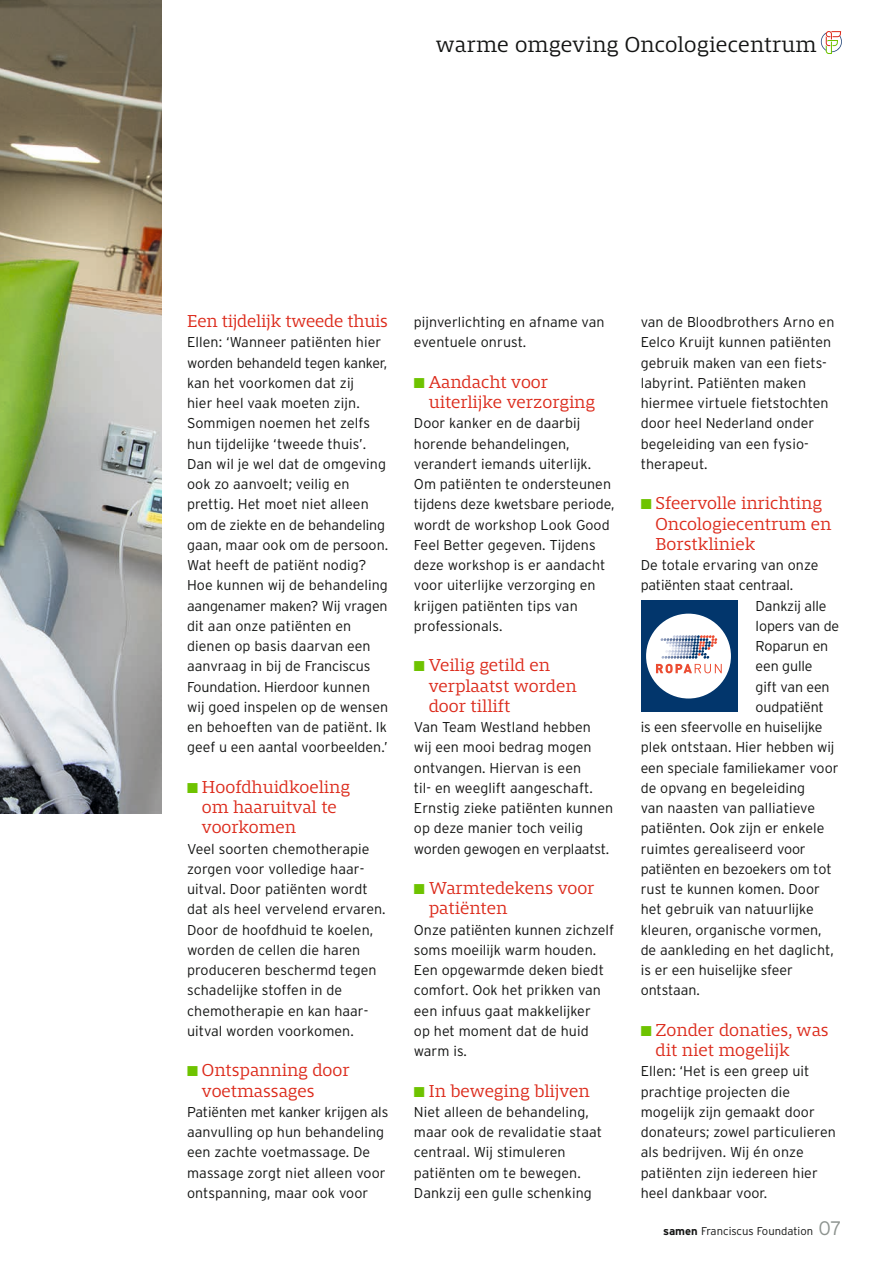
<style>
.page{position:relative;width:893px;height:1263px;background:#fff}
.page>*{position:absolute;margin:0;border:0;box-sizing:border-box;transform-origin:0 0}
.t1{font:300 22.5px "Mislab Std";letter-spacing:.01em;color:#131413}
.t2{font:300 18px/20.2px "Mislab Std";color:#dc2a1b}
.t3{font:300 14.25px/20.2px "Interstate";letter-spacing:.005em;color:#131413}
.t4{font:300 11.25px "Interstate";color:#131413}
.s1{color:#6ec300}
.s2{font-weight:700}
.s3{font-size:19.5px;color:#8d938f}
</style>
<div class="page">
<img style="left:0;top:0;width:162px;height:813px">
<svg style="left:821px;top:31px;width:21px;height:23px"></svg>
<div style="left:641px;top:601px;width:96px;height:111px;background:#02366c"></div>
<div style="left:646px;top:614px;width:85px;height:84px;background:#fff;border-radius:50%"></div>
<svg style="left:656px;top:635px;width:66px;height:38px"></svg>
<h1 class="t1" style="left:436px;top:33px;width:382px">warme omgeving Oncologiecentrum</h1>
<p class="t2" style="left:187px;top:311px;width:202px">Een tijdelijk tweede thuis</p>
<p class="t3" style="left:187px;top:332px;width:203px">Ellen: ‘Wanneer patiënten hier worden behandeld tegen kanker, kan het voorkomen dat zij<br>hier heel vaak moeten zijn.<br>Sommigen noemen het zelfs hun tijdelijke ‘tweede thuis’.<br>Dan wil je wel dat de omgeving ook zo aanvoelt; veilig en prettig. Het moet niet alleen om de ziekte en de behandeling gaan, maar ook om de persoon.<br>Wat heeft de patiënt nodig?<br>Hoe kunnen wij de behandeling aangenamer maken? Wij vragen dit aan onze patiënten en dienen op basis daarvan een aanvraag in bij de Franciscus<br>Foundation. Hierdoor kunnen wij goed inspelen op de wensen en behoeften van de patiënt. Ik geef u een aantal voorbeelden.’</p>
<p class="t2" style="left:202px;top:777px;width:150px;text-indent:-15px"><span class="s1">■</span> Hoofdhuidkoeling om haaruitval te voorkomen</p>
<p class="t3" style="left:187px;top:838px;width:200px">Veel soorten chemotherapie zorgen voor volledige haar&shy;uitval. Door patiënten wordt dat als heel vervelend ervaren.<br>Door de hoofdhuid te koelen, worden de cellen die haren produceren beschermd tegen schadelijke stoffen in de chemotherapie en kan haar&shy;uitval worden voorkomen.</p>
<p class="t2" style="left:202px;top:1060px;width:149px;text-indent:-15px"><span class="s1">■</span> Ontspanning door voetmassages</p>
<p class="t3" style="left:187px;top:1102px;width:203px">Patiënten met kanker krijgen als aanvulling op hun behandeling een zachte voetmassage. De massage zorgt niet alleen voor ontspanning, maar ook voor</p>
<p class="t3" style="left:414px;top:312px;width:192px">pijnverlichting en afname van eventuele onrust.</p>
<p class="t2" style="left:429px;top:372px;width:168px;text-indent:-15px"><span class="s1">■</span> Aandacht voor uiterlijke verzorging</p>
<p class="t3" style="left:414px;top:413px;width:202px">Door kanker en de daarbij horende behandelingen, verandert iemands uiterlijk.<br>Om patiënten te ondersteunen tijdens deze kwetsbare periode, wordt de workshop Look Good<br>Feel Better gegeven. Tijdens deze workshop is er aandacht voor uiterlijke verzorging en krijgen patiënten tips van professionals.</p>
<p class="t2" style="left:429px;top:655px;width:149px;text-indent:-15px"><span class="s1">■</span> Veilig getild en verplaatst worden door tillift</p>
<p class="t3" style="left:414px;top:717px;width:201px">Van Team Westland hebben<br>wij een mooi bedrag mogen ontvangen. Hiervan is een<br>til- en weeglift aangeschaft.<br>Ernstig zieke patiënten kunnen op deze manier toch veilig worden gewogen en verplaatst.</p>
<p class="t2" style="left:429px;top:878px;width:167px;text-indent:-15px"><span class="s1">■</span> Warmtedekens voor patiënten</p>
<p class="t3" style="left:414px;top:919px;width:202px">Onze patiënten kunnen zichzelf soms moeilijk warm houden.<br>Een opgewarmde deken biedt comfort. Ook het prikken van een infuus gaat makkelijker<br>op het moment dat de huid warm is.</p>
<p class="t2" style="left:414px;top:1081px;width:177px"><span class="s1">■</span> In beweging blijven</p>
<p class="t3" style="left:414px;top:1102px;width:190px">Niet alleen de behandeling, maar ook de revalidatie staat centraal. Wij stimuleren patiënten om te bewegen.<br>Dankzij een gulle schenking</p>
<p class="t3" style="left:641px;top:312px;width:195px">van de Bloodbrothers Arno en<br>Eelco Kruijt kunnen patiënten gebruik maken van een fiets&shy;labyrint. Patiënten maken hiermee virtuele fietstochten door heel Nederland onder begeleiding van een fysio&shy;therapeut.</p>
<p class="t2" style="left:656px;top:493px;width:177px;text-indent:-15px"><span class="s1">■</span> Sfeervolle inrichting<br>Oncologiecentrum en<br>Borstkliniek</p>
<p class="t3" style="left:641px;top:555px;width:179px">De totale ervaring van onze</p>
<p class="t3" style="left:641px;top:575px;width:154px">patiënten staat centraal.</p>
<p class="t3" style="left:756px;top:595px;width:73px">Dankzij alle</p>
<p class="t3" style="left:756px;top:616px;width:85px">lopers van de</p>
<p class="t3" style="left:756px;top:636px;width:74px">Roparun en</p>
<p class="t3" style="left:756px;top:656px;width:58px">een gulle</p>
<p class="t3" style="left:756px;top:676px;width:76px">gift van een</p>
<p class="t3" style="left:756px;top:697px;width:70px">oudpatiënt</p>
<p class="t3" style="left:641px;top:717px;width:183px">is een sfeervolle en huiselijke</p>
<p class="t3" style="left:641px;top:737px;width:195px">plek ontstaan. Hier hebben wij</p>
<p class="t3" style="left:641px;top:757px;width:199px">een speciale familiekamer voor</p>
<p class="t3" style="left:641px;top:778px;width:166px">de opvang en begeleiding</p>
<p class="t3" style="left:641px;top:798px;width:176px">van naasten van palliatieve</p>
<p class="t3" style="left:641px;top:818px;width:185px">patiënten. Ook zijn er enkele</p>
<p class="t3" style="left:641px;top:838px;width:167px">ruimtes gerealiseerd voor</p>
<p class="t3" style="left:641px;top:859px;width:193px">patiënten en bezoekers om tot</p>
<p class="t3" style="left:641px;top:879px;width:181px">rust te kunnen komen. Door</p>
<p class="t3" style="left:641px;top:899px;width:175px">het gebruik van natuurlijke</p>
<p class="t3" style="left:641px;top:919px;width:183px">kleuren, organische vormen,</p>
<p class="t3" style="left:641px;top:940px;width:195px">de aankleding en het daglicht,</p>
<p class="t3" style="left:641px;top:960px;width:154px">is er een huiselijke sfeer</p>
<p class="t3" style="left:641px;top:980px;width:61px">ontstaan.</p>
<p class="t2" style="left:656px;top:1020px;width:175px;text-indent:-15px"><span class="s1">■</span> Zonder donaties, was dit niet mogelijk</p>
<p class="t3" style="left:641px;top:1061px;width:197px">Ellen: ‘Het is een greep uit prachtige projecten die mogelijk zijn gemaakt door donateurs; zowel particulieren als bedrijven. Wij én onze patiënten zijn iedereen hier heel dankbaar voor.</p>
<p class="t4" style="left:663px;top:1225px;width:180px"><span class="s2">samen</span> Franciscus Foundation <span class="s3">07</span></p>
</div>
